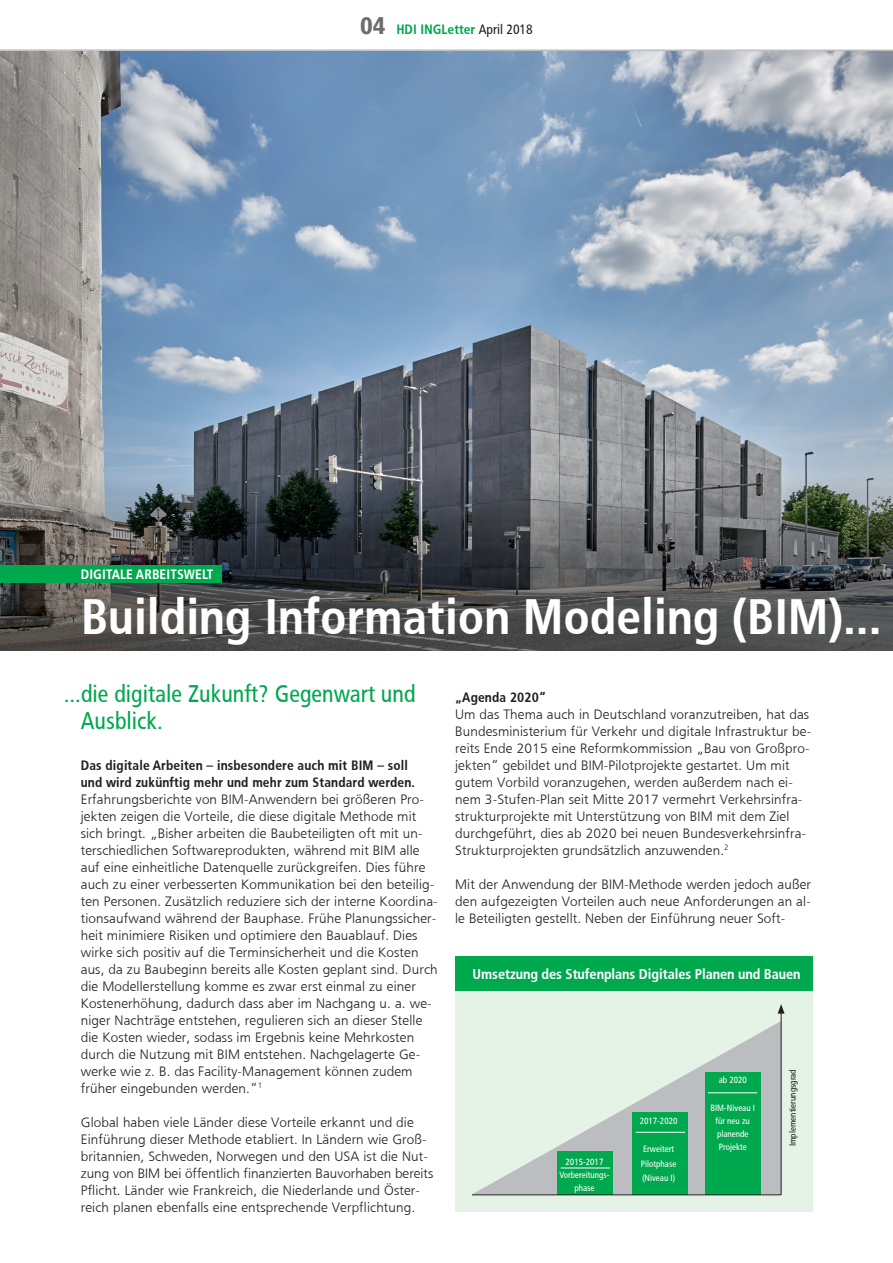
<style>
.page{position:relative;width:893px;height:1263px;background:#fff}
.page>*{position:absolute;margin:0;border:0;box-sizing:border-box;transform-origin:0 0}
.t1{font:49.5px "HDI Gerling Sans Cond Bold";color:#fff}
.t2{font:24px/27px "HDI Gerling Sans Cond Regular";color:#00a84e}
.t3{font:14.25px "HDI Gerling Sans Cond Bold";letter-spacing:-.005em;color:#fff}
.t4{font:13.5px/17px "HDI Gerling Sans Light";letter-spacing:.01em;color:#231f20}
.t5{font:13.5px/17px "HDI Gerling Sans Cond Bold";letter-spacing:.01em;color:#231f20}
.t6{font:13.5px "HDI Gerling Sans Cond Bold";color:#00a84e}
.t7{font:13.5px "HDI Gerling Sans Cond Bold";letter-spacing:.01em;color:#fff}
.t8{font:9px/13px "HDI Gerling Sans Cond Regular";color:#fff;text-align:center}
.t9{font:9px "HDI Gerling Sans Cond Regular";color:#231f20}
.s1{font-family:"HDI Gerling Sans Cond Black";font-size:24px;color:#6c6d70}
.s2{font-family:"HDI Gerling Sans Cond Regular";color:#231f20}
</style>
<div class="page">
<hr style="left:0;top:49px;width:893px;height:2px;background:#bcbdc0">
<img style="left:0;top:51px;width:893px;height:378px">
<img style="left:0;top:429px;width:893px;height:222px">
<div style="left:0;top:566px;width:222px;height:17px;background:#00a84e"></div>
<div style="left:455px;top:991px;width:357px;height:221px;background:#e5f3e7"></div>
<div style="left:455px;top:957px;width:357px;height:34px;background:#00a84e"></div>
<svg style="left:473px;top:1021px;width:308px;height:173px"></svg>
<div style="left:557px;top:1151px;width:56px;height:44px;background:#00a84e"></div>
<div style="left:632px;top:1112px;width:56px;height:83px;background:#00a84e"></div>
<div style="left:705px;top:1072px;width:56px;height:123px;background:#00a84e"></div>
<hr style="left:472px;top:1194px;width:309px;height:1px;background:#231f20">
<hr style="left:781px;top:1011px;width:1px;height:184px;background:#231f20">
<svg style="left:778px;top:1004px;width:7px;height:10px"></svg>
<hr style="left:561px;top:1168px;width:49px;height:1px;background:#fff">
<hr style="left:636px;top:1132px;width:49px;height:1px;background:#fff">
<hr style="left:708px;top:1092px;width:49px;height:1px;background:#fff">
<p class="t6" style="left:360px;top:22px;width:174px"><span class="s1">04</span> HDI INGLetter <span class="s2">April 2018</span></p>
<p class="t7" style="left:81px;top:566px;width:134px">DIGITALE ARBEITSWELT</p>
<h1 class="t1" style="left:81px;top:588px;width:802px">Building Information Modeling (BIM)...</h1>
<h2 class="t2" style="left:81px;top:680px;width:336px;text-indent:-17px">...die digitale Zukunft? Gegenwart und<br>Ausblick.</h2>
<p class="t5" style="left:81px;top:757px;width:336px">Das digitale Arbeiten – insbesondere auch mit BIM – soll und wird zukünftig mehr und mehr zum Standard werden.</p>
<p class="t4" style="left:81px;top:791px;width:358px">Erfahrungsberichte von BIM‑Anwendern bei größeren Pro‑ jekten zeigen die Vorteile, die diese digitale Methode mit sich bringt. „Bisher arbeiten die Baubeteiligten oft mit un‑ terschiedlichen Softwareprodukten, während mit BIM alle auf eine einheitliche Datenquelle zurückgreifen. Dies führe auch zu einer verbesserten Kommunikation bei den beteilig‑ ten Personen. Zusätzlich reduziere sich der interne Koordina‑ tionsaufwand während der Bauphase. Frühe Planungssicher‑ heit minimiere Risiken und optimiere den Bauablauf. Dies wirke sich positiv auf die Terminsicherheit und die Kosten aus, da zu Baubeginn bereits alle Kosten geplant sind. Durch die Modellerstellung komme es zwar erst einmal zu einer Kostenerhöhung, dadurch dass aber im Nachgang u. a. we&shy;niger Nachträge entstehen, regulieren sich an dieser Stelle die Kosten wieder, sodass im Ergebnis keine Mehrkosten durch die Nutzung mit BIM entstehen. Nachgelagerte Ge‑ werke wie z. B. das Facility-Management können zudem früher eingebunden werden.“<sup>1</sup></p>
<p class="t4" style="left:81px;top:1114px;width:354px">Global haben viele Länder diese Vorteile erkannt und die Einführung dieser Methode etabliert. In Ländern wie Groß‑ britannien, Schweden, Norwegen und den USA ist die Nut‑ zung von BIM bei öffentlich finanzierten Bauvorhaben bereits Pflicht. Länder wie Frankreich, die Niederlande und Öster‑ reich planen ebenfalls eine entsprechende Verpflichtung.</p>
<p class="t5" style="left:455px;top:689px;width:93px">„Agenda 2020“</p>
<p class="t4" style="left:455px;top:706px;width:357px">Um das Thema auch in Deutschland voranzutreiben, hat das Bundesministerium für Verkehr und digitale Infrastruktur be‑ reits Ende 2015 eine Reformkommission „Bau von Großpro‑ jekten“ gebildet und BIM‑Pilotprojekte gestartet. Um mit gutem Vorbild voranzugehen, werden außerdem nach ei‑ nem 3‑Stufen‑Plan seit Mitte 2017 vermehrt Verkehrsinfra‑ strukturprojekte mit Unterstützung von BIM mit dem Ziel durchgeführt, dies ab 2020 bei neuen Bundesverkehrsinfra‑ Strukturprojekten grundsätzlich anzuwenden.<sup>2</sup></p>
<p class="t4" style="left:455px;top:876px;width:357px;text-align:justify">Mit der Anwendung der BIM‑Methode werden jedoch außer den aufgezeigten Vorteilen auch neue Anforderungen an al‑ le Beteiligten gestellt. Neben der Einführung neuer Soft‑</p>
<p class="t3" style="left:473px;top:965px;width:329px">Umsetzung des Stufenplans Digitales Planen und Bauen</p>
<p class="t8" style="left:559px;top:1155px;width:52px">2015-2017<br>Vorbereitungs&shy;phase</p>
<p class="t8" style="left:640px;top:1115px;width:39px">2017-2020</p>
<p class="t8" style="left:641px;top:1141px;width:37px;line-height:14.7px;text-align:left">Erweitert<br>Pilotphase (Niveau I)</p>
<p class="t8" style="left:719px;top:1074px;width:30px">ab 2020</p>
<p class="t8" style="left:710px;top:1102px;width:46px">BIM-Niveau I für neu zu planende<br>Projekte</p>
<p class="t9" style="left:787px;top:1146px;width:78px;rotate:-90deg">Implementierungsgrad</p>
</div>
